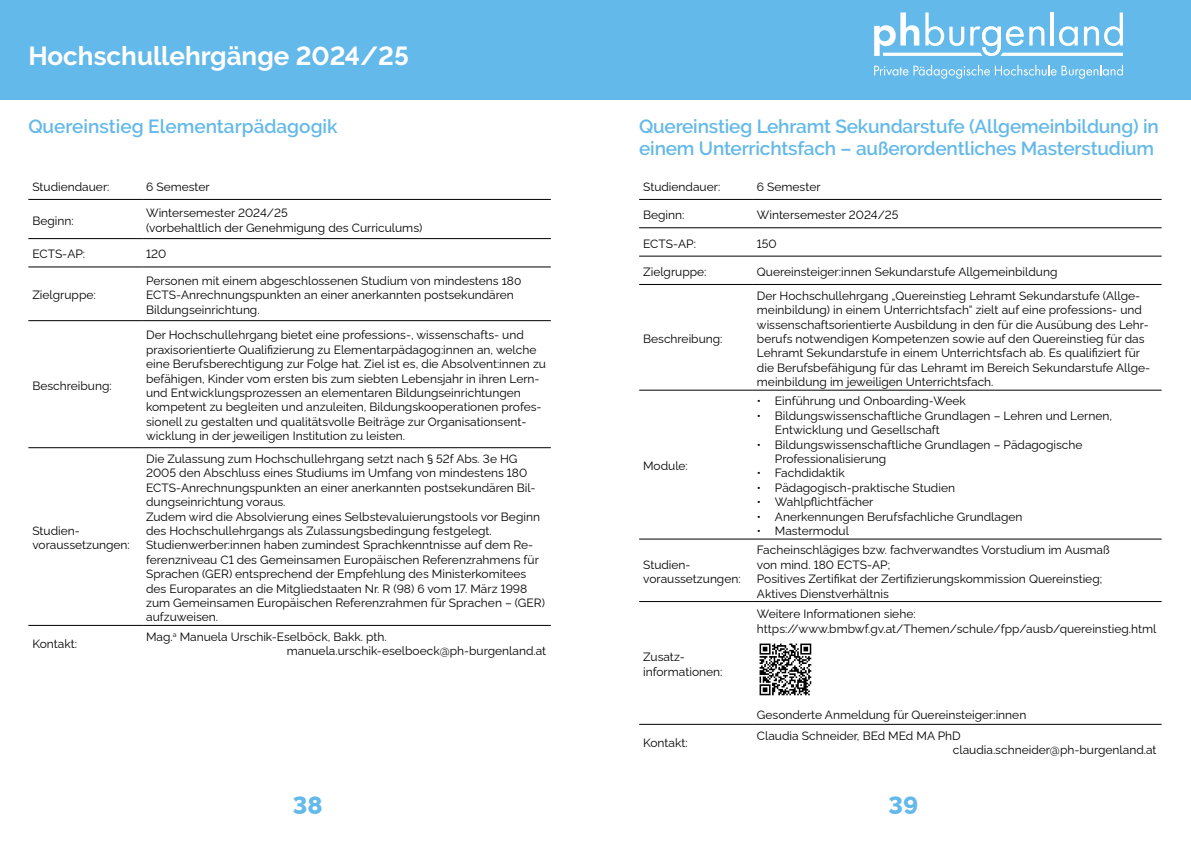
<style>
.page{position:relative;width:1191px;height:842px;background:#fff}
.page>*{position:absolute;margin:0;border:0;box-sizing:border-box;transform-origin:0 0}
.t1{font:700 26px "Raleway";color:#fff}
.t2{font:800 25px "Raleway";color:#63b9e9}
.t3{font:600 19px/22.8px "Raleway";letter-spacing:-.01em;color:#63b9e9}
.t4{font:12px/14.4px "Raleway";color:#000}
</style>
<div class="page">
<div style="left:0;top:0;width:1191px;height:99px;background:#63b9e9"></div>
<svg style="left:874px;top:12px;width:249px;height:44px"></svg>
<svg style="left:874px;top:65px;width:249px;height:14px"></svg>
<hr style="left:28px;top:199px;width:114px;height:1px;background:#000">
<hr style="left:142px;top:199px;width:409px;height:1px;background:#000">
<hr style="left:28px;top:238px;width:114px;height:1px;background:#000">
<hr style="left:142px;top:238px;width:409px;height:1px;background:#000">
<hr style="left:28px;top:266px;width:114px;height:1px;background:#000">
<hr style="left:142px;top:266px;width:409px;height:1px;background:#000">
<hr style="left:28px;top:320px;width:114px;height:1px;background:#000">
<hr style="left:142px;top:320px;width:409px;height:1px;background:#000">
<hr style="left:28px;top:447px;width:114px;height:1px;background:#000">
<hr style="left:142px;top:447px;width:409px;height:1px;background:#000">
<hr style="left:28px;top:625px;width:114px;height:1px;background:#000">
<hr style="left:142px;top:625px;width:409px;height:1px;background:#000">
<hr style="left:639px;top:199px;width:114px;height:1px;background:#000">
<hr style="left:753px;top:199px;width:408px;height:1px;background:#000">
<hr style="left:639px;top:227px;width:114px;height:1px;background:#000">
<hr style="left:753px;top:227px;width:408px;height:1px;background:#000">
<hr style="left:639px;top:256px;width:114px;height:1px;background:#000">
<hr style="left:753px;top:256px;width:408px;height:1px;background:#000">
<hr style="left:639px;top:284px;width:114px;height:1px;background:#000">
<hr style="left:753px;top:284px;width:408px;height:1px;background:#000">
<hr style="left:639px;top:390px;width:114px;height:1px;background:#000">
<hr style="left:753px;top:390px;width:408px;height:1px;background:#000">
<hr style="left:639px;top:538px;width:114px;height:1px;background:#000">
<hr style="left:753px;top:538px;width:408px;height:1px;background:#000">
<hr style="left:639px;top:601px;width:114px;height:1px;background:#000">
<hr style="left:753px;top:601px;width:408px;height:1px;background:#000">
<hr style="left:639px;top:724px;width:114px;height:1px;background:#000">
<hr style="left:753px;top:724px;width:408px;height:1px;background:#000">
<img style="left:759px;top:643px;width:53px;height:53px">
<h1 class="t1" style="left:28px;top:41px;width:382px">Hochschullehrgänge 2024/25</h1>
<h3 class="t3" style="left:28px;top:115px;width:311px">Quereinstieg Elementarpädagogik</h3>
<p class="t4" style="left:32px;top:178px;width:79px">Studiendauer:</p>
<p class="t4" style="left:146px;top:178px;width:65px">6 Semester</p>
<p class="t4" style="left:32px;top:212px;width:43px">Beginn:</p>
<p class="t4" style="left:146px;top:205px;width:278px">Wintersemester 2024/25<br>(vorbehaltlich der Genehmigung des Curriculums)</p>
<p class="t4" style="left:32px;top:246px;width:54px">ECTS-AP:</p>
<p class="t4" style="left:146px;top:246px;width:22px">120</p>
<p class="t4" style="left:32px;top:287px;width:65px">Zielgruppe:</p>
<p class="t4" style="left:146px;top:272px;width:377px">Personen mit einem abgeschlossenen Studium von mindestens 180<br>ECTS-Anrechnungspunkten an einer anerkannten postsekundären<br>Bildungseinrichtung.</p>
<p class="t4" style="left:32px;top:377px;width:81px">Beschreibung:</p>
<p class="t4" style="left:32px;top:522px;width:99px">Studien&shy;voraussetzungen:</p>
<p class="t4" style="left:146px;top:327px;width:401px">Der Hochschullehrgang bietet eine professions-, wissenschafts- und praxisorientierte Qualifizierung zu Elementarpädagog:innen an, welche eine Berufsberechtigung zur Folge hat. Ziel ist es, die Absolvent:innen zu befähigen, Kinder vom ersten bis zum siebten Lebensjahr in ihren Lern&shy;und Entwicklungsprozessen an elementaren Bildungseinrichtungen kompetent zu begleiten und anzuleiten, Bildungskooperationen profes&shy;sionell zu gestalten und qualitätsvolle Beiträge zur Organisationsent&shy;wicklung in der jeweiligen Institution zu leisten.</p>
<p class="t4" style="left:146px;top:450px;width:400px">Die Zulassung zum Hochschullehrgang setzt nach § 52f Abs. 3e HG 2005 den Abschluss eines Studiums im Umfang von mindestens 180<br>ECTS-Anrechnungspunkten an einer anerkannten postsekundären Bil&shy;dungseinrichtung voraus.<br>Zudem wird die Absolvierung eines Selbstevaluierungstools vor Beginn des Hochschullehrgangs als Zulassungsbedingung festgelegt.<br>Studienwerber:innen haben zumindest Sprachkenntnisse auf dem Re&shy;ferenzniveau C1 des Gemeinsamen Europäischen Referenzrahmens für Sprachen (GER) entsprechend der Empfehlung des Ministerkomitees des Europarates an die Mitgliedstaaten Nr. R (98) 6 vom 17. März 1998 zum Gemeinsamen Europäischen Referenzrahmen für Sprachen – (GER) aufzuweisen.</p>
<p class="t4" style="left:32px;top:635px;width:46px">Kontakt:</p>
<p class="t4" style="left:287px;top:628px;width:261px;text-indent:-141px">Mag.<sup>a</sup> Manuela Urschik-Eselböck, Bakk. pth. manuela.urschik-eselboeck@ph-burgenland.at</p>
<h3 class="t3" style="left:639px;top:115px;width:521px">Quereinstieg Lehramt Sekundarstufe (Allgemeinbildung) in einem Unterrichtsfach – außerordentliches Masterstudium</h3>
<p class="t4" style="left:643px;top:178px;width:79px">Studiendauer:</p>
<p class="t4" style="left:757px;top:178px;width:65px">6 Semester</p>
<p class="t4" style="left:643px;top:206px;width:43px">Beginn:</p>
<p class="t4" style="left:757px;top:206px;width:143px">Wintersemester 2024/25</p>
<p class="t4" style="left:643px;top:235px;width:54px">ECTS-AP:</p>
<p class="t4" style="left:757px;top:235px;width:21px">150</p>
<p class="t4" style="left:643px;top:263px;width:65px">Zielgruppe:</p>
<p class="t4" style="left:757px;top:263px;width:302px">Quereinsteiger:innen Sekundarstufe Allgemeinbildung</p>
<p class="t4" style="left:643px;top:330px;width:81px">Beschreibung:</p>
<p class="t4" style="left:643px;top:457px;width:46px">Module:</p>
<p class="t4" style="left:643px;top:556px;width:99px">Studien&shy;voraussetzungen:</p>
<p class="t4" style="left:643px;top:649px;width:81px">Zusatz&shy;informationen:</p>
<p class="t4" style="left:757px;top:287px;width:395px">Der Hochschullehrgang „Quereinstieg Lehramt Sekundarstufe (Allge&shy;meinbildung) in einem Unterrichtsfach“ zielt auf eine professions- und wissenschaftsorientierte Ausbildung in den für die Ausübung des Lehr&shy;berufs notwendigen Kompetenzen sowie auf den Quereinstieg für das Lehramt Sekundarstufe in einem Unterrichtsfach ab. Es qualifiziert für die Berufsbefähigung für das Lehramt im Bereich Sekundarstufe Allge&shy;meinbildung im jeweiligen Unterrichtsfach.</p>
<p class="t4" style="left:757px;top:393px;width:210px">• Einführung und Onboarding-Week</p>
<p class="t4" style="left:775px;top:407px;width:339px;text-indent:-18px">• Bildungswissenschaftliche Grundlagen – Lehren und Lernen,<br>Entwicklung und Gesellschaft</p>
<p class="t4" style="left:775px;top:436px;width:309px;text-indent:-18px">• Bildungswissenschaftliche Grundlagen – Pädagogische<br>Professionalisierung</p>
<p class="t4" style="left:757px;top:465px;width:89px">• Fachdidaktik</p>
<p class="t4" style="left:757px;top:479px;width:200px">• Pädagogisch-praktische Studien</p>
<p class="t4" style="left:757px;top:493px;width:118px">• Wahlpflichtfächer</p>
<p class="t4" style="left:757px;top:508px;width:267px">• Anerkennungen Berufsfachliche Grundlagen</p>
<p class="t4" style="left:757px;top:522px;width:93px">• Mastermodul</p>
<p class="t4" style="left:757px;top:542px;width:354px">Facheinschlägiges bzw. fachverwandtes Vorstudium im Ausmaß von mind. 180 ECTS-AP;<br>Positives Zertifikat der Zertifizierungskommission Quereinstieg; Aktives Dienstverhältnis</p>
<p class="t4" style="left:757px;top:605px;width:401px">Weitere Informationen siehe: https://www.bmbwf.gv.at/Themen/schule/fpp/ausb/quereinstieg.html</p>
<p class="t4" style="left:757px;top:706px;width:271px">Gesonderte Anmeldung für Quereinsteiger:innen</p>
<p class="t4" style="left:643px;top:734px;width:46px">Kontakt:</p>
<p class="t4" style="left:953px;top:727px;width:205px;text-indent:-196px">Claudia Schneider, BEd MEd MA PhD claudia.schneider@ph-burgenland.at</p>
<h2 class="t2" style="left:293px;top:785px;width:31px">38</h2>
<h2 class="t2" style="left:888px;top:785px;width:31px">39</h2>
</div>
